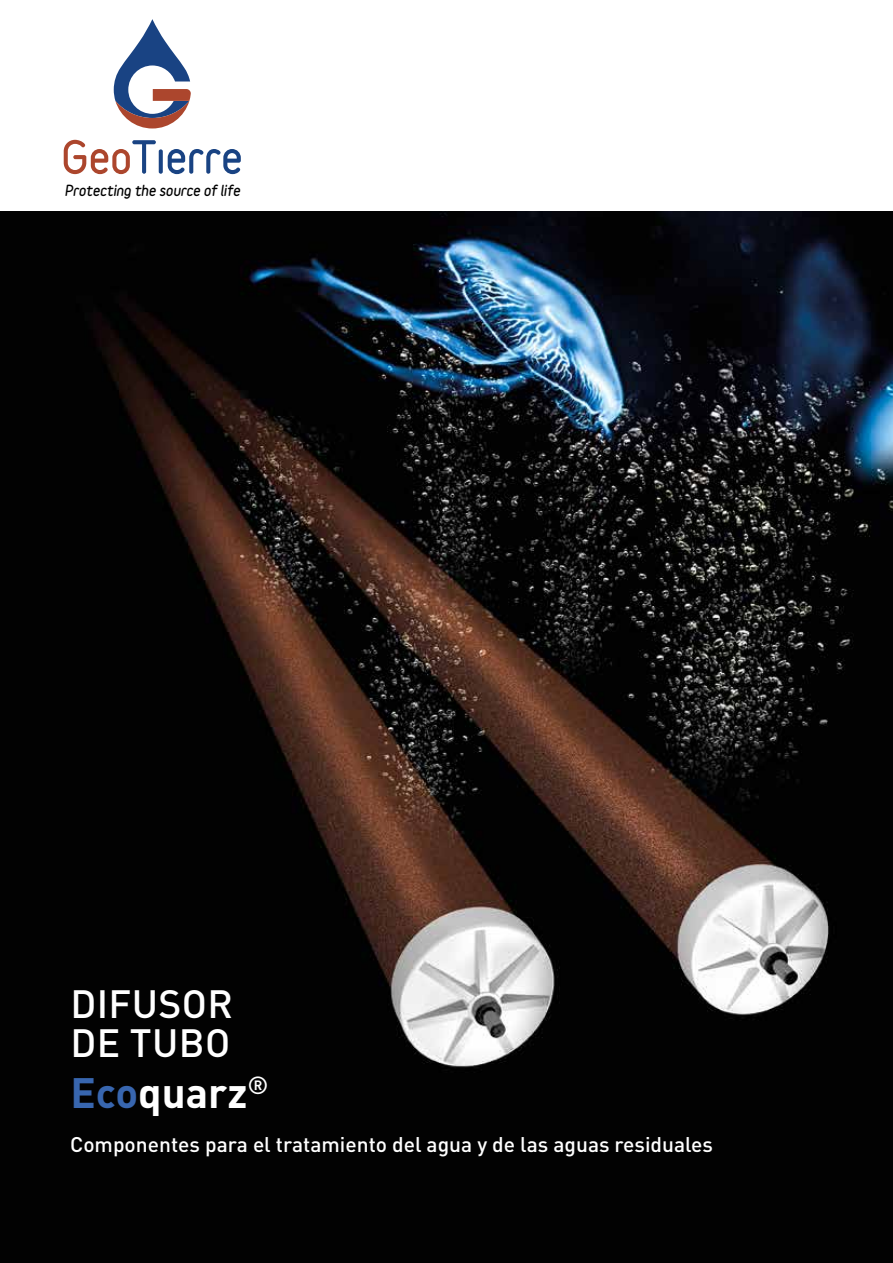
<style>
.page{position:relative;width:893px;height:1263px;background:#fff}
.page>*{position:absolute;margin:0;border:0;box-sizing:border-box;transform-origin:0 0}
.t1{font:700 42px "DIN Pro";color:#fff}
.t2{font:500 39px/39px "DIN Pro";letter-spacing:.01em;color:#fff}
.t3{font:500 21px "DIN Pro";color:#fff}
.t4{font:italic 900 13.8px "Variable";color:#000}
.s1{color:#3866af}
</style>
<div class="page">
<img style="left:0;top:211px;width:893px;height:1052px">
<svg style="left:114px;top:19px;width:77px;height:109px"></svg>
<svg style="left:64px;top:140px;width:92px;height:34px"></svg>
<svg style="left:159px;top:149px;width:4px;height:25px"></svg>
<svg style="left:168px;top:149px;width:73px;height:25px"></svg>
<p class="t4" style="left:64px;top:182px;width:177px">Protecting the source of life</p>
<h2 class="t2" style="left:70px;top:983px;width:164px">DIFUSOR<br>DE TUBO</h2>
<h1 class="t1" style="left:70px;top:1064px;width:200px"><span class="s1">Eco</span>quarz<sup>®</sup></h1>
<p class="t3" style="left:70px;top:1130px;width:644px">Componentes para el tratamiento del agua y de las aguas residuales</p>
</div>
